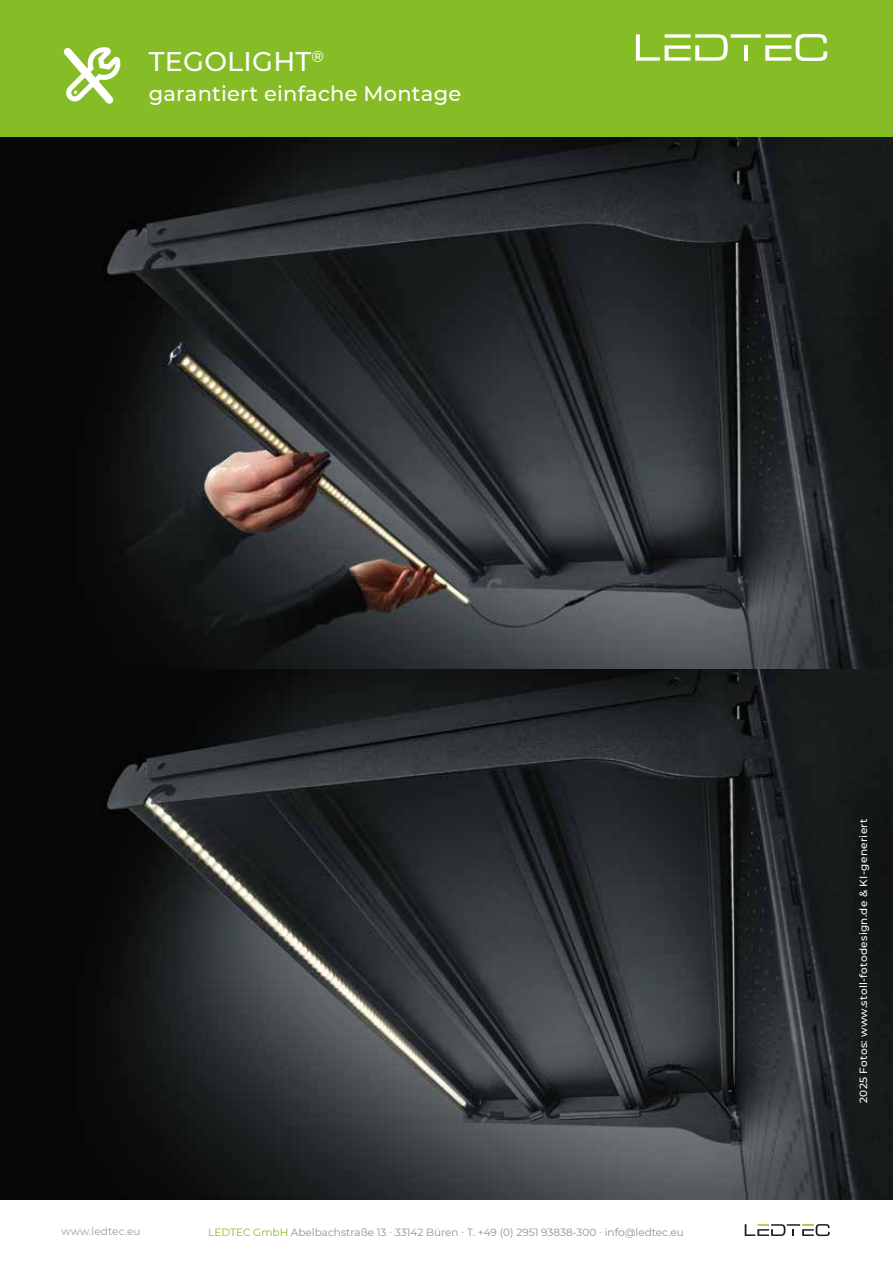
<style>
.page{position:relative;width:893px;height:1263px;background:#fff}
.page>*{position:absolute;margin:0;border:0;box-sizing:border-box;transform-origin:0 0}
.t1{font:500 27px "Montserrat";letter-spacing:.01em;color:#fff}
.t2{font:500 21px "Montserrat";letter-spacing:.01em;color:#fff}
.t3{font:10.5px "Montserrat";color:#83929b}
.t4{font:500 10.5px "Montserrat";letter-spacing:.03em;color:#fff}
.t5{font:10.5px "Montserrat";letter-spacing:.01em;color:#9d9d9c}
.s1{color:#86bc25}
</style>
<div class="page">
<svg style="left:745px;top:1224px;width:85px;height:12px"></svg>
<img style="left:0;top:137px;width:893px;height:1062px">
<div style="left:0;top:0;width:893px;height:136px;background:#86bc25"></div>
<svg style="left:636px;top:34px;width:191px;height:27px"></svg>
<svg style="left:63px;top:48px;width:51px;height:56px"></svg>
<h2 class="t2" style="left:66px;top:79px;width:397px">★ garantiert einfache Montage</h2>
<h1 class="t1" style="left:149px;top:43px;width:177px">TEGOLIGHT<sup>®</sup></h1>
<p class="t5" style="left:62px;top:1224px;width:81px">www.ledtec.eu</p>
<p class="t3" style="left:208px;top:1225px;width:477px"><span class="s1">LEDTEC GmbH</span> Abelbachstraße 13 · 33142 Büren · T. +49 (0) 2951 93838-300 · info@ledtec.eu</p>
<p class="t4" style="left:856px;top:1103px;width:286px;rotate:-90deg">2025 Fotos: www.stoll-fotodesign.de &amp; KI-generiert</p>
</div>
